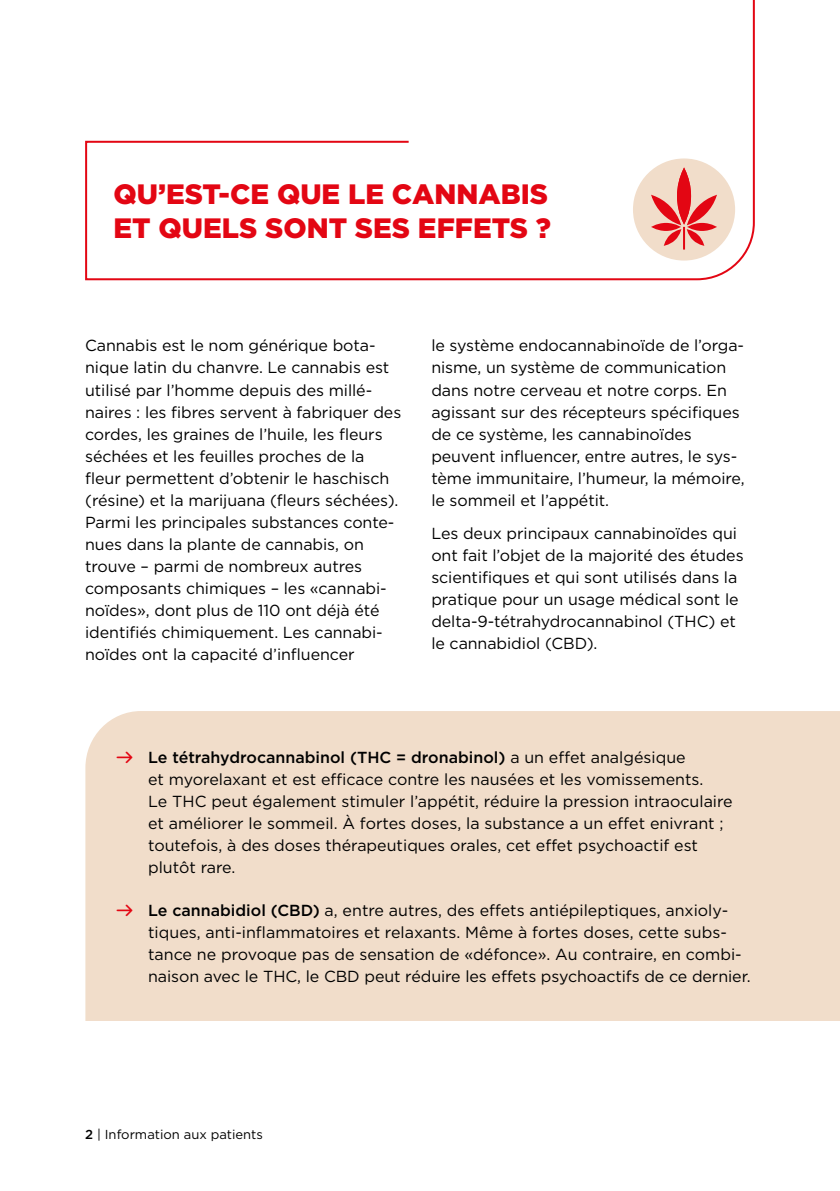
<style>
.page{position:relative;width:840px;height:1191px;background:#fff}
.page>*{position:absolute;margin:0;border:0;box-sizing:border-box;transform-origin:0 0}
.t1{font:900 28px/33.6px "Gotham";color:#e30613}
.t2{font:16px/22px "Gotham";letter-spacing:-.005em;color:#000}
.t3{font:13px "Gotham";color:#000}
.s1{font-family:"Netto OT";font-weight:700;color:#e30613}
.s2{font-weight:500}
</style>
<div class="page">
<svg style="left:85px;top:0;width:670px;height:281px"></svg>
<svg style="left:85px;top:711px;width:754px;height:310px;background:#f1decc"></svg>
<div style="left:632px;top:158px;width:102px;height:102px;background:#f1ddca;border-radius:50%"></div>
<div style="left:677px;top:170px;width:12px;height:52px;background:#e30613;border-radius:50%"></div>
<div style="left:676px;top:169px;width:14px;height:54px;border:2px solid #e30613;border-radius:50%"></div>
<svg style="left:651px;top:193px;width:66px;height:54px"></svg>
<hr style="left:682px;top:227px;width:2px;height:22px;background:#e30613">
<h1 class="t1" style="left:113px;top:177px;width:439px">QU’EST-CE QUE LE CANNABIS<br>ET QUELS SONT SES EFFETS ?</h1>
<p class="t2" style="left:85px;top:334px;width:317px">Cannabis est le nom générique bota&shy;nique latin du chanvre. Le cannabis est utilisé par l’homme depuis des millé&shy;naires : les fibres servent à fabriquer des cordes, les graines de l’huile, les fleurs séchées et les feuilles proches de la fleur permettent d’obtenir le haschisch (résine) et la marijuana (fleurs séchées).<br>Parmi les principales substances conte&shy;nues dans la plante de cannabis, on trouve – parmi de nombreux autres composants chimiques – les «cannabi&shy;noïdes», dont plus de 110 ont déjà été identifiés chimiquement. Les cannabi&shy;noïdes ont la capacité d’influencer</p>
<p class="t2" style="left:431px;top:334px;width:315px">le système endocannabinoïde de l’orga&shy;nisme, un système de communication dans notre cerveau et notre corps. En agissant sur des récepteurs spécifiques de ce système, les cannabinoïdes peuvent influencer, entre autres, le sys&shy;tème immunitaire, l’humeur, la mémoire, le sommeil et l’appétit.</p>
<p class="t2" style="left:431px;top:522px;width:313px">Les deux principaux cannabinoïdes qui ont fait l’objet de la majorité des études scientifiques et qui sont utilisés dans la pratique pour un usage médical sont le delta-9-tétrahydrocannabinol (THC) et le cannabidiol (CBD).</p>
<p class="t2" style="left:148px;top:745px;width:586px;text-indent:-34px"><span class="s1">→</span> <span class="s2">Le tétrahydrocannabinol (THC = dronabinol)</span> a un effet analgésique<br>et myorelaxant et est efficace contre les nausées et les vomissements.<br>Le THC peut également stimuler l’appétit, réduire la pression intraoculaire et améliorer le sommeil. À fortes doses, la substance a un effet enivrant ; toutefois, à des doses thérapeutiques orales, cet effet psychoactif est plutôt rare.</p>
<p class="t2" style="left:148px;top:899px;width:603px;text-indent:-34px"><span class="s1">→</span> <span class="s2">Le cannabidiol (CBD)</span> a, entre autres, des effets antiépileptiques, anxioly&shy;tiques, anti-inflammatoires et relaxants. Même à fortes doses, cette subs&shy;tance ne provoque pas de sensation de «défonce». Au contraire, en combi&shy;naison avec le THC, le CBD peut réduire les effets psychoactifs de ce dernier.</p>
<p class="t3" style="left:85px;top:1126px;width:179px"><span class="s2">2</span> | Information aux patients</p>
</div>
